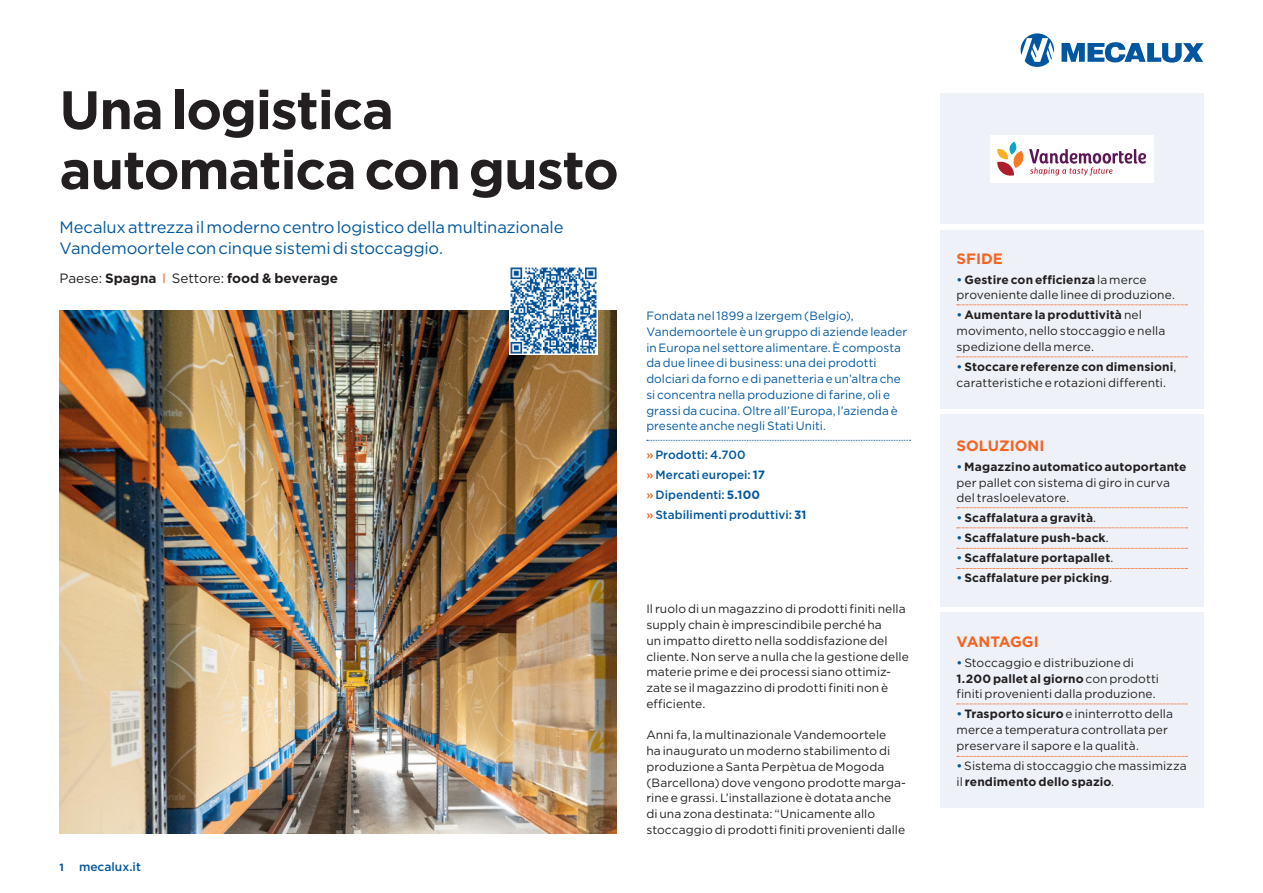
<style>
.page{position:relative;width:1263px;height:893px;background:#fff}
.page>*{position:absolute;margin:0;border:0;box-sizing:border-box;transform-origin:0 0}
.t1{font:700 54px/60px "Gotham";letter-spacing:-.025em;color:#231f20}
.t2{font:16.5px/21px "Gotham";letter-spacing:-.01em;color:#01579f}
.t3{font:700 15px "Gotham";color:#f36421}
.t4{font:700 13.5px "Gotham";color:#231f20}
.t5{font:12px/15.8px "Gotham";letter-spacing:.005em;color:#231f20}
.t6{font:12px/15.8px "Gotham";letter-spacing:.005em;color:#01579f}
.t7{font:700 12px "Gotham";letter-spacing:.01em;color:#231f20}
.t8{font:500 12px/20px "Gotham";letter-spacing:.005em;color:#01579f}
.t9{font:700 10.5px "Gotham";color:#01579f}
.s1{font-weight:400}
.s2{font-weight:400;color:#f36421}
.s3{color:#f36421}
.s4{font-weight:700}
.s5{font-weight:500;color:#01579f}
</style>
<div class="page">
<svg style="left:1020px;top:33px;width:34px;height:34px"></svg>
<svg style="left:1061px;top:42px;width:142px;height:21px"></svg>
<div style="left:940px;top:94px;width:263px;height:130px;background:#eef2f8"></div>
<div style="left:940px;top:414px;width:263px;height:193px;background:#eef2f8"></div>
<img style="left:60px;top:310px;width:557px;height:523px">
<div style="left:940px;top:230px;width:263px;height:179px;background:#eef2f8"></div>
<div style="left:940px;top:613px;width:263px;height:195px;background:#eef2f8"></div>
<img style="left:510px;top:267px;width:88px;height:87px">
<svg style="left:957px;top:357px;width:230px;height:1px"></svg>
<svg style="left:957px;top:305px;width:230px;height:1px"></svg>
<svg style="left:647px;top:440px;width:264px;height:1px"></svg>
<div style="left:990px;top:135px;width:163px;height:47px;background:#fff"></div>
<svg style="left:957px;top:528px;width:230px;height:1px"></svg>
<svg style="left:957px;top:507px;width:230px;height:1px"></svg>
<svg style="left:957px;top:548px;width:230px;height:1px"></svg>
<svg style="left:957px;top:568px;width:230px;height:1px"></svg>
<svg style="left:957px;top:704px;width:230px;height:1px"></svg>
<svg style="left:957px;top:756px;width:230px;height:1px"></svg>
<svg style="left:997px;top:142px;width:149px;height:34px"></svg>
<h1 class="t1" style="left:60px;top:80px;width:561px">Una logistica automatica con gusto</h1>
<h2 class="t2" style="left:60px;top:216px;width:505px">Mecalux attrezza il moderno centro logistico della multinazionale<br>Vandemoortele con cinque sistemi di stoccaggio.</h2>
<p class="t4" style="left:60px;top:269px;width:280px"><span class="s1">Paese:</span> Spagna <span class="s2">I</span> <span class="s1">Settore:</span> food &amp; beverage</p>
<p class="t6" style="left:646px;top:308px;width:262px">Fondata nel 1899 a Izergem (Belgio), Vandemoortele è un gruppo di aziende leader in Europa nel settore alimentare. È composta da due linee di business: una dei prodotti dolciari da forno e di panetteria e un’altra che si concentra nella produzione di farine, oli e grassi da cucina. Oltre all’Europa, l’azienda è presente anche negli Stati Uniti.</p>
<p class="t8" style="left:646px;top:444px;width:162px"><span class="s3">»</span> Prodotti: 4.700<br><span class="s3">»</span> Mercati europei: <span class="s4">17<br></span><span class="s3">»</span> Dipendenti: <span class="s4">5.100<br></span><span class="s3">»</span> Stabilimenti produttivi: <span class="s4">31</span></p>
<p class="t9" style="left:60px;top:860px;width:6px">1</p>
<p class="t8" style="left:79px;top:856px;width:63px">mecalux.it</p>
<p class="t5" style="left:646px;top:601px;width:264px">Il ruolo di un magazzino di prodotti finiti nella supply chain è imprescindibile perché ha<br>un impatto diretto nella soddisfazione del cliente. Non serve a nulla che la gestione delle materie prime e dei processi siano ottimiz&shy;zate se il magazzino di prodotti finiti non è efficiente.</p>
<p class="t5" style="left:646px;top:727px;width:261px">Anni fa, la multinazionale Vandemoortele<br>ha inaugurato un moderno stabilimento di produzione a Santa Perpètua de Mogoda (Barcellona) dove vengono prodotte marga&shy;rine e grassi. L’installazione è dotata anche<br>di una zona destinata: “Unicamente allo stoccaggio di prodotti finiti provenienti dalle</p>
<p class="t3" style="left:956px;top:248px;width:48px">SFIDE</p>
<p class="t5" style="left:956px;top:271px;width:220px"><span class="s5">•</span> <span class="s4">Gestire con efficienza</span> la merce proveniente dalle linee di produzione.</p>
<p class="t5" style="left:956px;top:307px;width:210px"><span class="s5">•</span> <span class="s4">Aumentare la produttività</span> nel movimento, nello stoccaggio e nella spedizione della merce.</p>
<p class="t5" style="left:956px;top:358px;width:221px"><span class="s5">•</span> <span class="s4">Stoccare referenze con dimensioni</span>, caratteristiche e rotazioni differenti.</p>
<p class="t3" style="left:956px;top:436px;width:90px">SOLUZIONI</p>
<p class="t5" style="left:956px;top:458px;width:232px"><span class="s5">•</span> <span class="s4">Magazzino automatico autoportante </span>per pallet con sistema di giro in curva del trasloelevatore.</p>
<p class="t7" style="left:956px;top:510px;width:141px"><span class="s5">•</span> Scaffalatura a gravità<span class="s1">.</span></p>
<p class="t7" style="left:956px;top:530px;width:154px"><span class="s5">•</span> Scaffalature push-back<span class="s1">.</span></p>
<p class="t7" style="left:956px;top:550px;width:158px"><span class="s5">•</span> Scaffalature portapallet<span class="s1">.</span></p>
<p class="t7" style="left:956px;top:570px;width:157px"><span class="s5">•</span> Scaffalature per picking<span class="s1">.</span></p>
<p class="t3" style="left:956px;top:632px;width:84px">VANTAGGI</p>
<p class="t5" style="left:956px;top:654px;width:204px"><span class="s5">•</span> Stoccaggio e distribuzione di<br><span class="s4">1.200 pallet al giorno</span> con prodotti finiti provenienti dalla produzione.</p>
<p class="t5" style="left:956px;top:706px;width:218px"><span class="s5">•</span> <span class="s4">Trasporto sicuro</span> e ininterrotto della merce a temperatura controllata per preservare il sapore e la qualità.</p>
<p class="t5" style="left:956px;top:757px;width:232px"><span class="s5">•</span> Sistema di stoccaggio che massimizza il <span class="s4">rendimento dello spazio</span>.</p>
</div>
